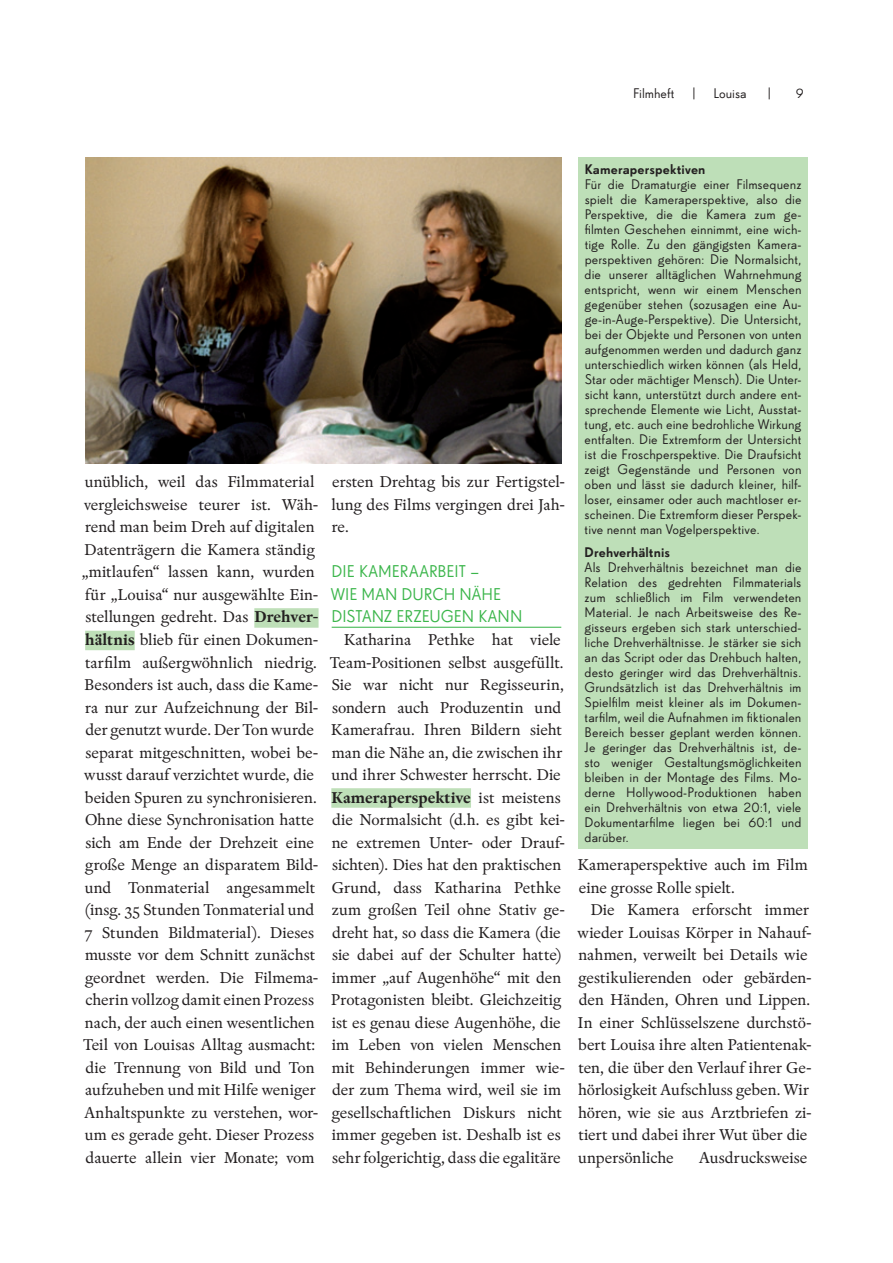
<style>
.page{position:relative;width:893px;height:1263px;background:#fff}
.page>*{position:absolute;margin:0;border:0;box-sizing:border-box;transform-origin:0 0}
.t1{font:16.5px/22.5px "Rongel";color:#231f20}
.t2{font:16.5px/22.5px "Super Grotesk B Rg LF";color:#3ab54a}
.t3{font:13.5px/15px "Super Grotesk B Rg LF";letter-spacing:.005em;color:#231f20;text-align:justify}
.t4{font:13.5px "Super Grotesk B Med LF";letter-spacing:.01em;color:#231f20}
.s1{font-weight:700}
</style>
<div class="page">
<div style="left:254px;top:608px;width:65px;height:20px;background:#bedfb8"></div>
<div style="left:85px;top:631px;width:50px;height:19px;background:#bedfb8"></div>
<hr style="left:332px;top:627px;width:229px;height:1px;background:#3ab54a">
<div style="left:331px;top:788px;width:140px;height:20px;background:#bedfb8"></div>
<div style="left:578px;top:157px;width:230px;height:691px;background:#bedfb8"></div>
<img style="left:85px;top:157px;width:476px;height:306px">
<p class="t3" style="left:633px;top:86px;width:43px">Filmheft</p>
<p class="t3" style="left:691px;top:86px;width:57px">| Louisa</p>
<p class="t3" style="left:767px;top:86px;width:7px">|</p>
<p class="t3" style="left:796px;top:86px;width:9px">9</p>
<p class="t1" style="left:82px;top:471px;width:238px">unüblich, weil das Filmmaterial vergleichsweise teurer ist. Wäh&shy;rend man beim Dreh auf digitalen Datenträgern die Kamera ständig „mitlaufen“ lassen kann, wurden für „Louisa“ nur ausgewählte Ein&shy;stellungen gedreht. Das <span class="s1">Drehver&shy;hältnis</span> blieb für einen Dokumen&shy;tarfilm außergwöhnlich niedrig.<br>Besonders ist auch, dass die Kame&shy;ra nur zur Aufzeichnung der Bil&shy;der genutzt wurde. Der Ton wurde separat mitgeschnitten, wobei be&shy;wusst darauf verzichtet wurde, die beiden Spuren zu synchronisieren.<br>Ohne diese Synchronisation hatte sich am Ende der Drehzeit eine große Menge an disparatem Bild&shy;und Tonmaterial angesammelt (insg. 35 Stunden Tonmaterial und 7 Stunden Bildmaterial). Dieses musste vor dem Schnitt zunächst geordnet werden. Die Filmema&shy;cherin vollzog damit einen Prozess nach, der auch einen wesentlichen Teil von Louisas Alltag ausmacht: die Trennung von Bild und Ton aufzuheben und mit Hilfe weniger Anhaltspunkte zu verstehen, wor&shy;um es gerade geht. Dieser Prozess dauerte allein vier Monate; vom</p>
<p class="t1" style="left:332px;top:471px;width:235px;text-align:justify">ersten Drehtag bis zur Fertigstel&shy;lung des Films vergingen drei Jah&shy;re.</p>
<p class="t2" style="left:331px;top:560px;width:193px">Di e Kameraarbeit –<br>Wi e man durch Nähe<br>Distanz erzeugen kann</p>
<p class="t1" style="left:330px;top:629px;width:237px;text-indent:14px">Katharina Pethke hat viele<br>Team-Positionen selbst ausgefüllt.<br>Sie war nicht nur Regisseurin, sondern auch Produzentin und<br>Kamerafrau. Ihren Bildern sieht man die Nähe an, die zwischen ihr und ihrer Schwester herrscht. Die<br><span class="s1">Kameraperspektive</span> ist meistens die Normalsicht (d.h. es gibt kei&shy;ne extremen Unter- oder Drauf&shy;sichten). Dies hat den praktischen<br>Grund, dass Katharina Pethke zum großen Teil ohne Stativ ge&shy;dreht hat, so dass die Kamera (die sie dabei auf der Schulter hatte) immer „auf Augenhöhe“ mit den<br>Protagonisten bleibt. Gleichzeitig ist es genau diese Augenhöhe, die im Leben von vielen Menschen mit Behinderungen immer wie&shy;der zum Thema wird, weil sie im gesellschaftlichen Diskurs nicht immer gegeben ist. Deshalb ist es sehr folgerichtig, dass die egalitäre</p>
<p class="t4" style="left:585px;top:162px;width:122px">Kameraperspektiven</p>
<p class="t3" style="left:585px;top:177px;width:218px">Für die Dramaturgie einer Filmsequenz spielt die Kameraperspektive, also die Perspektive, die die Kamera zum ge&shy;filmten Geschehen einnimmt, eine wich&shy;tige Rolle. Zu den gängigsten Kamera&shy;perspektiven gehören: Die Normalsicht, die unserer alltäglichen Wahrnehmung entspricht, wenn wir einem Menschen gegenüber stehen (sozusagen eine Au&shy;ge-in-Auge-Perspektive). Die U ntersicht, bei der Objekte und Personen von unten aufgenommen werden und dadurch ganz unterschiedlich wirken können (als Held, Star oder mächtiger M ensch). Die U nter&shy;sicht kann, unterstützt durch andere ent&shy;sprechende Elemente wie Licht, Ausstat&shy;tung, etc. auch eine bedrohliche Wirkung entfalten. Die Extremform der U ntersicht ist die Froschperspektive. Die Draufsicht zeigt Gegenstände und Personen von oben und lässt sie dadurch kleiner, hilf&shy;loser, einsamer oder auch machtloser er&shy;scheinen. Die Extremform dieser Perspek&shy;tive nennt man Vogelperspektive.</p>
<p class="t4" style="left:585px;top:544px;width:87px">Drehverhältnis</p>
<p class="t3" style="left:585px;top:560px;width:218px">Als Drehverhältnis bezeichnet man die Relation des gedrehten Filmmaterials zum schließlich im Film verwendeten M aterial. Je nach Arbeitsweise des Re&shy;gisseurs ergeben sich stark unterschied&shy;liche Drehverhältnisse. Je stärker sie sich an das Script oder das Drehbuch halten, desto geringer wird das Drehverhältnis.<br>Grundsätzlich ist das Drehverhältnis im Spielfilm meist kleiner als im Dokumen&shy;tarfilm, weil die Aufnahmen im fiktionalen Bereich besser geplant werden können.<br>Je geringer das Drehverhältnis ist, de&shy;sto weniger Gestaltungsmöglichkeiten bleiben in der Montage des Films. Mo&shy;derne Hollywood-Produktionen haben ein Drehverhältnis von etwa 20:1, viele Dokumentarfilme liegen bei 60:1 und darüber.</p>
<p class="t1" style="left:578px;top:854px;width:231px">Kameraperspektive auch im Film eine grosse Rolle spielt.</p>
<p class="t1" style="left:577px;top:899px;width:236px;text-indent:13px">Die Kamera erforscht immer wieder Louisas Körper in Nahauf&shy;nahmen, verweilt bei Details wie gestikulierenden oder gebärden&shy;den Händen, Ohren und Lippen.<br>In einer Schlüsselszene durchstö&shy;bert Louisa ihre alten Patientenak&shy;ten, die über den Verlauf ihrer Ge&shy;hörlosigkeit Aufschluss geben. Wir hören, wie sie aus Arztbriefen zi&shy;tiert und dabei ihrer Wut über die unpersönliche</p>
<p class="t1" style="left:699px;top:1147px;width:110px">Ausdrucksweise</p>
</div>
